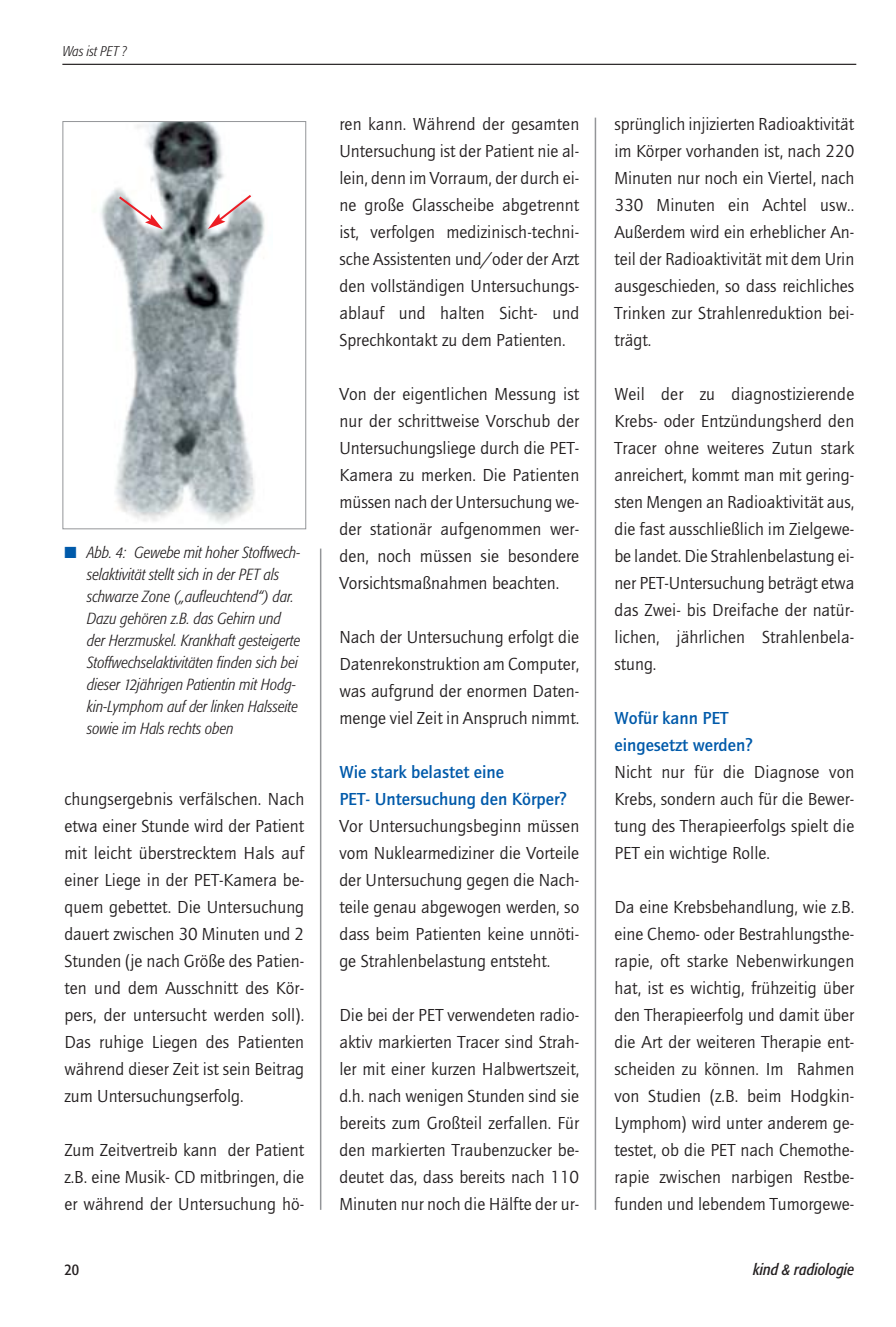
<style>
.page{position:relative;width:896px;height:1327px;background:#fff}
.page>*{position:absolute;margin:0;border:0;box-sizing:border-box;transform-origin:0 0}
.t1{font:18px/27px "Quay";color:#231f20;text-align:justify}
.t2{font:700 18px/27px "Quay";color:#005aaa}
.t3{font:italic 300 condensed 16px/22px "Formata";color:#231f20}
.t4{font:italic condensed 16px "Formata";color:#231f20}
.t5{font:condensed 16px "Formata";color:#231f20}
.t6{font:italic 300 condensed 14px "Formata";color:#231f20}
.s1{color:#005aaa}
</style>
<div class="page">
<hr style="left:62px;top:64px;width:794px;height:1px;background:#231f20">
<hr style="left:320px;top:548px;width:1px;height:662px;background:#939598">
<hr style="left:595px;top:118px;width:1px;height:1092px;background:#939598">
<img style="left:101px;top:123px;width:164px;height:401px">
<div style="left:62px;top:121px;width:244px;height:408px;border:1px solid #939598"></div>
<svg style="left:117px;top:194px;width:46px;height:35px"></svg>
<svg style="left:208px;top:193px;width:45px;height:36px"></svg>
<p class="t6" style="left:63px;top:45px;width:66px">Was ist PET ?</p>
<p class="t3" style="left:87px;top:542px;width:215px;text-indent:-23px"><span class="s1">■</span> Abb. 4: Gewebe mit hoher Stoffwech&shy;selaktivität stellt sich in der PET als schwarze Zone („aufleuchtend“) dar.<br>Dazu gehören z.B. das Gehirn und der Herzmuskel. Krankhaft gesteigerte Stoffwechselaktivitäten finden sich bei dieser 12jährigen Patientin mit Hodg&shy;kin-Lymphom auf der linken Halsseite sowie im Hals rechts oben</p>
<p class="t1" style="left:64px;top:787px;width:241px">chungsergebnis verfälschen. Nach etwa einer Stunde wird der Patient mit leicht überstrecktem Hals auf einer Liege in der PET-Kamera be&shy;quem gebettet. Die Untersuchung dauert zwischen 30 Minuten und 2<br>Stunden (je nach Größe des Patien&shy;ten und dem Ausschnitt des Kör&shy;pers, der untersucht werden soll).<br>Das ruhige Liegen des Patienten während dieser Zeit ist sein Beitrag zum Untersuchungserfolg.</p>
<p class="t1" style="left:64px;top:1138px;width:241px">Zum Zeitvertreib kann der Patient z.B. eine Musik- CD mitbringen, die er während der Untersuchung hö-</p>
<p class="t1" style="left:339px;top:112px;width:241px">ren kann. Während der gesamten Untersuchung ist der Patient nie al&shy;lein, denn im Vorraum, der durch ei&shy;ne große Glasscheibe abgetrennt ist, verfolgen medizinisch-techni&shy;sche Assistenten und/oder der Arzt den vollständigen Untersuchungs&shy;ablauf und halten Sicht- und Sprechkontakt zu dem Patienten.</p>
<p class="t1" style="left:339px;top:382px;width:241px">Von der eigentlichen Messung ist nur der schrittweise Vorschub der Untersuchungsliege durch die PET-Kamera zu merken. Die Patienten müssen nach der Untersuchung we&shy;der stationär aufgenommen wer&shy;den, noch müssen sie besondere Vorsichtsmaßnahmen beachten.</p>
<p class="t1" style="left:339px;top:625px;width:241px">Nach der Untersuchung erfolgt die Datenrekonstruktion am Computer, was aufgrund der enormen Daten&shy;menge viel Zeit in Anspruch nimmt.</p>
<p class="t2" style="left:339px;top:760px;width:229px">Wie stark belastet eine<br>PET- Untersuchung den Körper?</p>
<p class="t1" style="left:339px;top:814px;width:241px">Vor Untersuchungsbeginn müssen vom Nuklearmediziner die Vorteile der Untersuchung gegen die Nach&shy;teile genau abgewogen werden, so dass beim Patienten keine unnöti&shy;ge Strahlenbelastung entsteht.</p>
<p class="t1" style="left:339px;top:1003px;width:241px">Die bei der PET verwendeten radio&shy;aktiv markierten Tracer sind Strah&shy;ler mit einer kurzen Halbwertszeit, d.h. nach wenigen Stunden sind sie bereits zum Großteil zerfallen. Für den markierten Traubenzucker be&shy;deutet das, dass bereits nach 110<br>Minuten nur noch die Hälfte der ur-</p>
<p class="t1" style="left:614px;top:112px;width:241px">sprünglich injizierten Radioaktivität im Körper vorhanden ist, nach 220<br>Minuten nur noch ein Viertel, nach 330 Minuten ein Achtel usw..<br>Außerdem wird ein erheblicher An&shy;teil der Radioaktivität mit dem Urin ausgeschieden, so dass reichliches Trinken zur Strahlenreduktion bei&shy;trägt.</p>
<p class="t1" style="left:614px;top:382px;width:241px">Weil der zu diagnostizierende Krebs- oder Entzündungsherd den Tracer ohne weiteres Zutun stark anreichert, kommt man mit gering&shy;sten Mengen an Radioaktivität aus, die fast ausschließlich im Zielgewe&shy;be landet. Die Strahlenbelastung ei&shy;ner PET-Untersuchung beträgt etwa das Zwei- bis Dreifache der natür&shy;lichen, jährlichen Strahlenbela&shy;stung.</p>
<p class="t2" style="left:614px;top:706px;width:140px">Wofür kann PET eingesetzt werden?</p>
<p class="t1" style="left:614px;top:760px;width:241px">Nicht nur für die Diagnose von Krebs, sondern auch für die Bewer&shy;tung des Therapieerfolgs spielt die PET ein wichtige Rolle.</p>
<p class="t1" style="left:614px;top:895px;width:241px">Da eine Krebsbehandlung, wie z.B. eine Chemo- oder Bestrahlungsthe&shy;rapie, oft starke Nebenwirkungen hat, ist es wichtig, frühzeitig über den Therapieerfolg und damit über die Art der weiteren Therapie ent&shy;scheiden zu können. Im Rahmen von Studien (z.B. beim Hodgkin-Lymphom) wird unter anderem ge&shy;testet, ob die PET nach Chemothe&shy;rapie zwischen narbigen Restbe&shy;funden und lebendem Tumorgewe-</p>
<p class="t5" style="left:64px;top:1263px;width:16px">20</p>
<p class="t4" style="left:753px;top:1263px;width:103px">kind &amp; radiologie</p>
</div>
